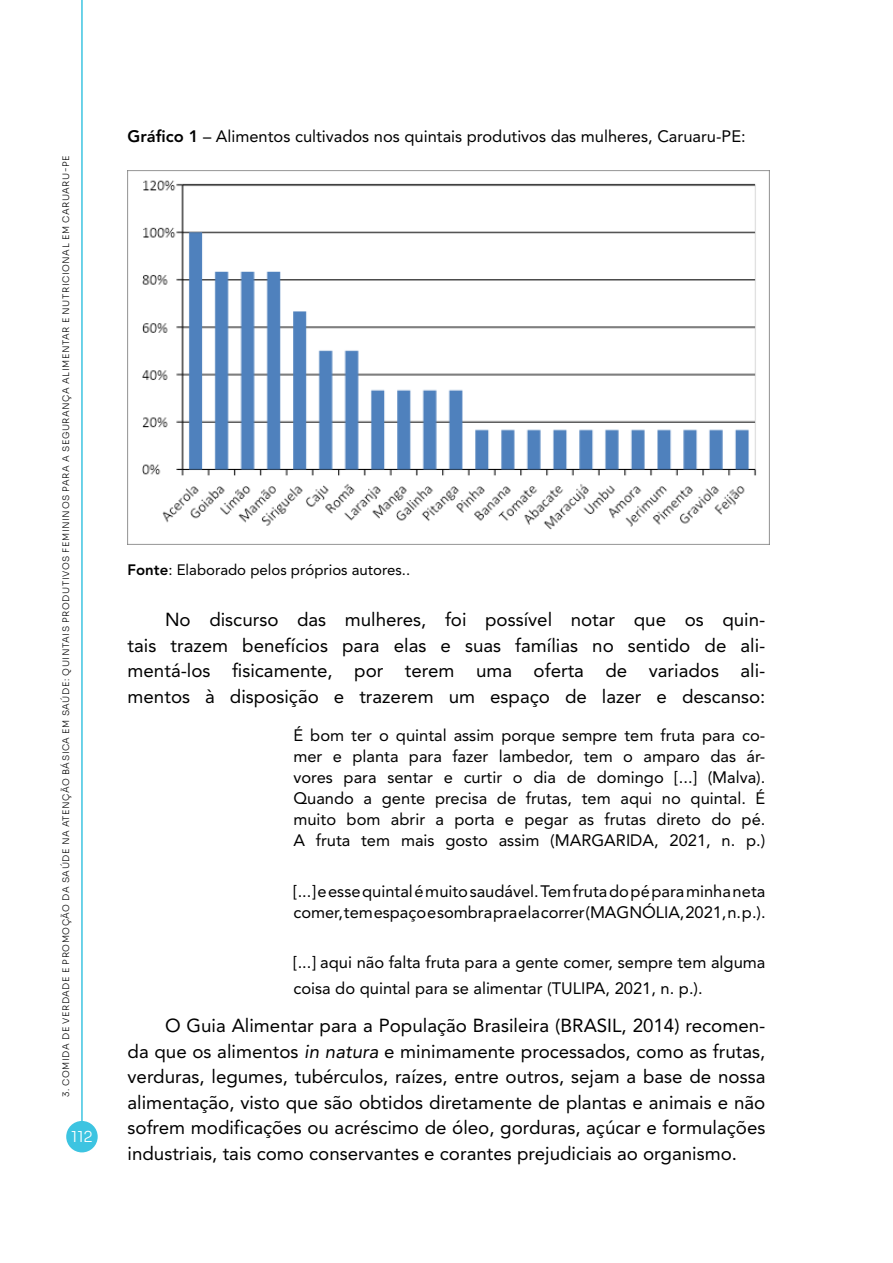
<style>
.page{position:relative;width:893px;height:1263px;background:#fff}
.page>*{position:absolute;margin:0;border:0;box-sizing:border-box;transform-origin:0 0}
.TEXTO_CORRIDO_CERTO{font:18.75px/25.5px "Avenir";color:#000;text-align:justify}
.CITAÇÃO{font:16.5px/21px "Avenir";color:#000}
.TEXTO_CORRIDO_SEM_RE{font:16.5px "Avenir";color:#000}
.TEXTO_CORRIDO_SEM_RE-2{font:15px "Avenir";color:#000}
.t1{font:300 15px "Sora";color:#fff}
.t2{font:300 9px "Sora";letter-spacing:.06em;color:#111}
.s1{font-weight:800}
.s2{font-style:italic}
</style>
<div class="page">
<hr style="left:81px;top:0;width:2px;height:1125px;background:#3dc4e1">
<div style="left:66px;top:1121px;width:32px;height:31px;background:#3dc4e1;border-radius:50%"></div>
<img style="left:128px;top:170px;width:642px;height:375px">
<p class="t2" style="left:59px;top:1097px;width:943px;rotate:-90deg">3. COMIDA DE VERDADE E PROMOÇÃO DA SAÚDE NA ATENÇÃO BÁSICA EM SAÚDE: QUINTAIS PRODUTIVOS FEMININOS PARA A SEGURANÇA ALIMENTAR E NUTRICIONAL EM CARUARU-PE</p>
<p class="t1" style="left:71px;top:1124px;width:23px">112</p>
<p class="TEXTO_CORRIDO_SEM_RE" style="left:128px;top:126px;width:620px"><span class="s1">Gráfico 1</span> – Alimentos cultivados nos quintais produtivos das mulheres, Caruaru-PE:</p>
<p class="TEXTO_CORRIDO_SEM_RE-2" style="left:128px;top:561px;width:284px"><span class="s1">Fonte</span>: Elaborado pelos próprios autores..</p>
<p class="TEXTO_CORRIDO_CERTO" style="left:128px;top:607px;width:639px;text-indent:38px">No discurso das mulheres, foi possível notar que os quin&shy;tais trazem benefícios para elas e suas famílias no sentido de ali&shy;mentá-los fisicamente, por terem uma oferta de variados ali&shy;mentos à disposição e trazerem um espaço de lazer e descanso:</p>
<p class="CITAÇÃO" style="left:293px;top:725px;width:474px;text-align:justify">É bom ter o quintal assim porque sempre tem fruta para co&shy;mer e planta para fazer lambedor, tem o amparo das ár&shy;vores para sentar e curtir o dia de domingo [...] (Malva).<br>Quando a gente precisa de frutas, tem aqui no quintal. É muito bom abrir a porta e pegar as frutas direto do pé.<br>A fruta tem mais gosto assim (MARGARIDA, 2021, n. p.)</p>
<p class="CITAÇÃO" style="left:293px;top:880px;width:474px">[...] e esse quintal é muito saudável. Tem fruta do pé para minha neta comer, tem espaço e sombra pra ela correr (MAGNÓLIA, 2021, n. p.).</p>
<p class="CITAÇÃO" style="left:293px;top:950px;width:474px;line-height:25.5px">[...] aqui não falta fruta para a gente comer, sempre tem alguma coisa do quintal para se alimentar (TULIPA, 2021, n. p.).</p>
<p class="TEXTO_CORRIDO_CERTO" style="left:128px;top:1013px;width:639px;text-indent:38px">O Guia Alimentar para a População Brasileira (BRASIL, 2014) recomen&shy;da que os alimentos <span class="s2">in natura</span> e minimamente processados, como as frutas, verduras, legumes, tubérculos, raízes, entre outros, sejam a base de nossa alimentação, visto que são obtidos diretamente de plantas e animais e não sofrem modificações ou acréscimo de óleo, gorduras, açúcar e formulações industriais, tais como conservantes e corantes prejudiciais ao organismo.</p>
</div>
